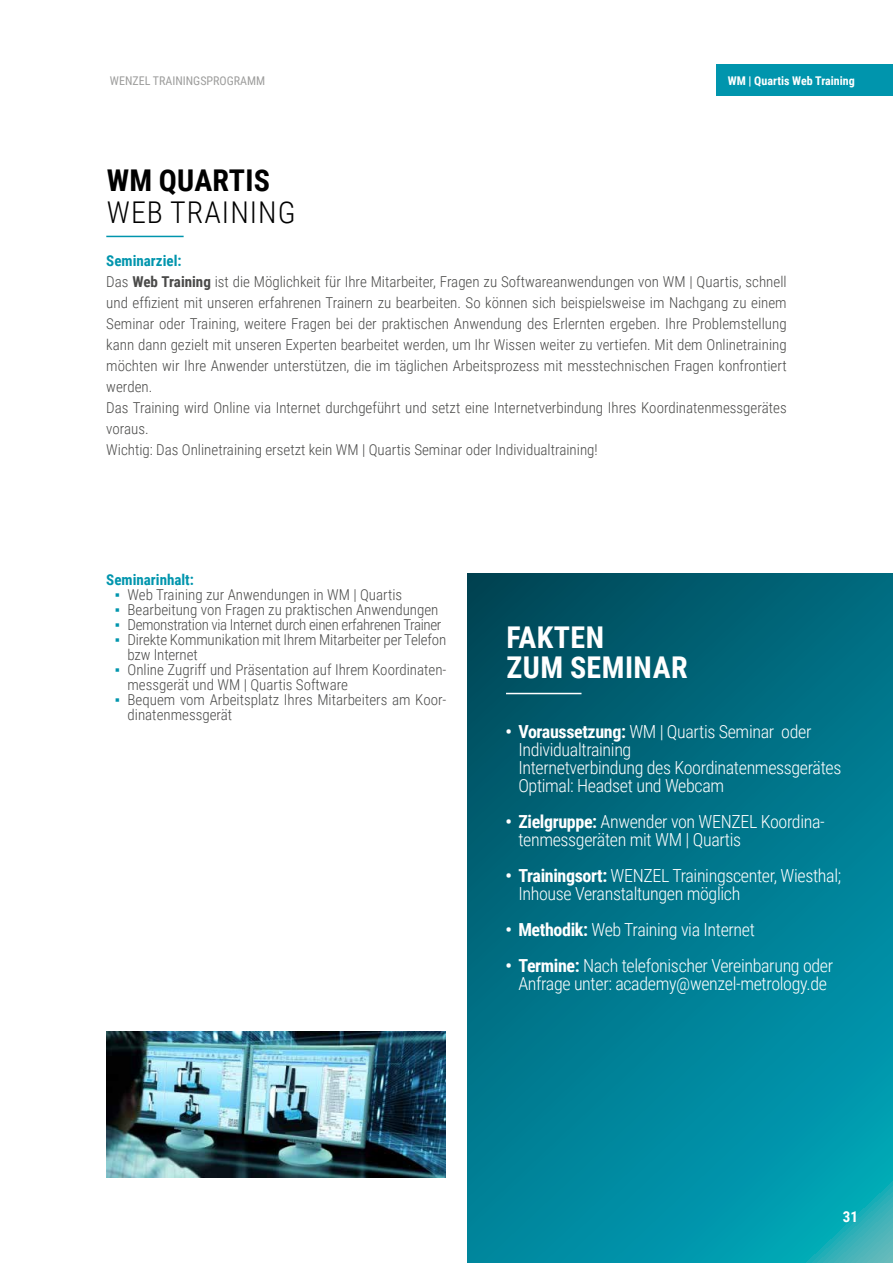
<style>
.page{position:relative;width:893px;height:1263px;background:#fff}
.page>*{position:absolute;margin:0;border:0;box-sizing:border-box;transform-origin:0 0}
.t1{font:700 30px/29.5px "Roboto Condensed";letter-spacing:.015em;color:#fff}
.t2{font:300 30px "Roboto Condensed";letter-spacing:.035em;color:#000}
.t3{font:700 30px "Roboto Condensed";letter-spacing:.01em;color:#000}
.t4{font:300 18px/18px "Roboto Condensed";letter-spacing:-.02em;color:#fff}
.t5{font:300 15px/21px "Roboto Condensed";color:#4a4a49}
.t6{font:300 15px "Roboto Condensed";letter-spacing:-.025em;color:#4a4a49}
.t7{font:700 15px "Roboto Condensed";color:#0095ad}
.t8{font:700 15px "Roboto Condensed";color:#fff}
.t9{font:12px "Roboto Condensed";color:#9d9d9c}
.t10{font:700 12px "Roboto Condensed";color:#fff}
.s1{font-weight:700;color:#0095ad}
.s2{font-weight:700}
.s3{font-family:"Arial Narrow";font-weight:400;color:#0095ad}
</style>
<div class="page">
<div style="left:716px;top:64px;width:177px;height:32px;background:#0095ad"></div>
<svg style="left:468px;top:573px;width:425px;height:690px;background:#00788d"></svg>
<hr style="left:506px;top:693px;width:75px;height:1px;background:#fff">
<hr style="left:106px;top:236px;width:78px;height:1px;background:#0095ad">
<img style="left:106px;top:1031px;width:339px;height:147px">
<p class="t9" style="left:110px;top:72px;width:157px">WENZEL TRAININGSPROGRAMM</p>
<p class="t10" style="left:728px;top:72px;width:129px">WM | Quartis Web Training</p>
<h1 class="t3" style="left:107px;top:160px;width:165px">WM QUARTIS</h1>
<h1 class="t2" style="left:107px;top:191px;width:190px">WEB TRAINING</h1>
<p class="t5" style="left:106px;top:249px;width:682px"><span class="s1">Seminarziel:<br></span>Das <span class="s2">Web Training</span> ist die Möglichkeit für Ihre Mitarbeiter, Fragen zu Softwareanwendungen von WM | Quartis, schnell und effizient mit unseren erfahrenen Trainern zu bearbeiten. So können sich beispielsweise im Nachgang zu einem Seminar oder Training, weitere Fragen bei der praktischen Anwendung des Erlernten ergeben. Ihre Problemstellung kann dann gezielt mit unseren Experten bearbeitet werden, um Ihr Wissen weiter zu vertiefen. Mit dem Onlinetraining möchten wir Ihre Anwender unterstützen, die im täglichen Arbeitsprozess mit messtechnischen Fragen konfrontiert werden.<br>Das Training wird Online via Internet durchgeführt und setzt eine Internetverbindung Ihres Koordinatenmessgerätes voraus.<br>Wichtig: Das Onlinetraining ersetzt kein WM | Quartis Seminar oder Individualtraining!</p>
<p class="t7" style="left:106px;top:569px;width:89px">Seminarinhalt:</p>
<p class="t5" style="left:115px;top:583px;width:289px"><span class="s3">▪</span> Web Training zur Anwendungen in WM | Quartis</p>
<p class="t5" style="left:115px;top:598px;width:325px"><span class="s3">▪</span> Bearbeitung von Fragen zu praktischen Anwendungen</p>
<p class="t6" style="left:115px;top:614px;width:328px"><span class="s3">▪</span> Demonstration via Internet durch einen erfahrenen Trainer</p>
<p class="t5" style="left:128px;top:631px;width:320px;line-height:15px;text-indent:-13px"><span class="s3">▪</span> Direkte Kommunikation mit Ihrem Mitarbeiter per Telefon bzw Internet</p>
<p class="t5" style="left:128px;top:661px;width:320px;line-height:15px;text-indent:-13px"><span class="s3">▪</span> Online Zugriff und Präsentation auf Ihrem Koordinaten&shy;messgerät und WM | Quartis Software</p>
<p class="t5" style="left:128px;top:691px;width:320px;line-height:15px;text-indent:-13px"><span class="s3">▪</span> Bequem vom Arbeitsplatz Ihres Mitarbeiters am Koor&shy;dinatenmessgerät</p>
<h1 class="t1" style="left:507px;top:622px;width:183px">FAKTEN<br>ZUM SEMINAR</h1>
<p class="t4" style="left:518px;top:722px;width:325px;text-indent:-13px"><span class="s2">• Voraussetzung:</span> WM | Quartis Seminar oder Individualtraining<br>Internetverbindung des Koordinatenmessgerätes Optimal: Headset und Webcam</p>
<p class="t4" style="left:518px;top:812px;width:308px;text-indent:-13px"><span class="s2">• Zielgruppe:</span> Anwender von WENZEL Koordina&shy;tenmessgeräten mit WM | Quartis</p>
<p class="t4" style="left:518px;top:866px;width:324px;text-indent:-13px"><span class="s2">• Trainingsort:</span> WENZEL Trainingscenter, Wiesthal;<br>Inhouse Veranstaltungen möglich</p>
<p class="t4" style="left:506px;top:920px;width:251px"><span class="s2">• Methodik:</span> Web Training via Internet</p>
<p class="t4" style="left:506px;top:956px;width:329px;text-align:center"><span class="s2">• Termine:</span> Nach telefonischer Vereinbarung oder<br>Anfrage unter: academy@wenzel-metrology.de</p>
<p class="t8" style="left:843px;top:1206px;width:17px">31</p>
</div>
